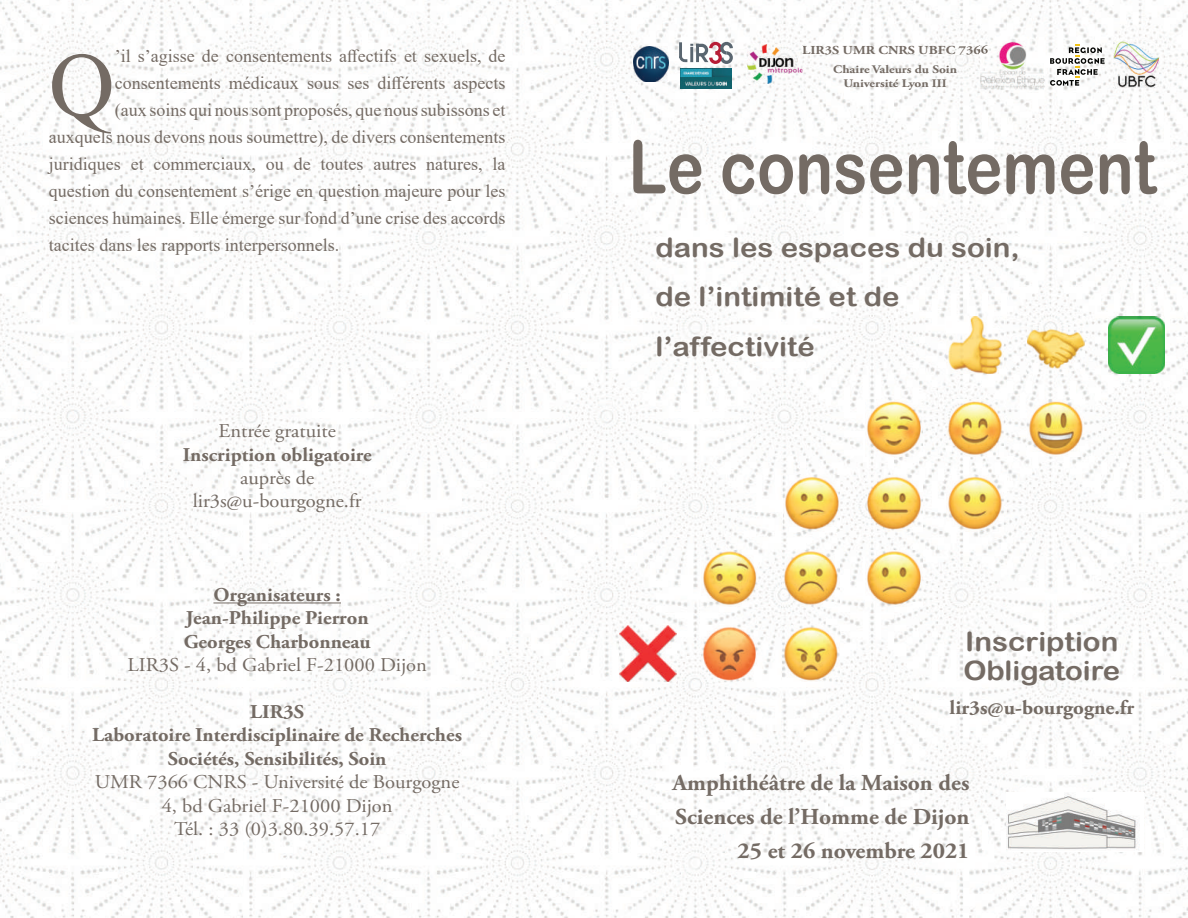
<style>
.page{position:relative;width:1188px;height:918px;background:#fff}
.page>*{position:absolute;margin:0;border:0;box-sizing:border-box;transform-origin:0 0}
.t1{font:91.2px "Times New Roman";color:#746b64}
.t2{font:73.65px "Arial Rounded MT Bold";color:#746b64;scale:.85 1}
.t3{font:26.7px/49.2px "Arial Rounded MT Bold";color:#746b64;scale:1.1 1}
.t4{font:700 22.8px/34.2px "Adobe Garamond Pro";color:#746b64;text-align:right}
.t5{font:700 19.95px "Adobe Garamond Pro";color:#746b64;scale:1.05 1}
.t6{font:19.5px/23.4px "Adobe Garamond Pro";color:#746b64;text-align:center;scale:1.05 1}
.t7{font:700 19.5px/23.4px "Adobe Garamond Pro";color:#746b64;text-align:center;scale:1.05 1}
.t8{font:18px "Times New Roman";color:#746b64}
.t9{font:700 12.15px "Adobe Garamond Pro";color:#746b64;scale:1.15 1}
.t10{font:700 11.55px/14.7px "Adobe Garamond Pro";color:#746b64;text-align:center;scale:1.15 1}
</style>
<div class="page">
<img style="left:0;top:0;width:826px;height:765px">
<img style="left:826px;top:0;width:362px;height:918px">
<img style="left:0;top:765px;width:827px;height:153px">
<img style="left:803px;top:45px;width:126px;height:9px">
<img style="left:956px;top:45px;width:24px;height:9px">
<img style="left:633px;top:46px;width:36px;height:36px">
<svg style="left:678px;top:40px;width:57px;height:26px"></svg>
<hr style="left:213px;top:602px;width:128px;height:1px;background:#746b64">
<img style="left:748px;top:45px;width:54px;height:38px">
<svg style="left:1050px;top:44px;width:55px;height:42px"></svg>
<img style="left:1114px;top:41px;width:45px;height:46px">
<img style="left:680px;top:68px;width:52px;height:20px">
<img style="left:783px;top:625px;width:56px;height:57px">
<img style="left:784px;top:475px;width:55px;height:57px">
<img style="left:620px;top:625px;width:56px;height:57px">
<img style="left:1028px;top:317px;width:56px;height:56px">
<img style="left:866px;top:475px;width:56px;height:57px">
<img style="left:701px;top:625px;width:57px;height:57px">
<img style="left:866px;top:550px;width:56px;height:57px">
<img style="left:947px;top:475px;width:56px;height:57px">
<img style="left:1028px;top:400px;width:56px;height:56px">
<img style="left:947px;top:400px;width:56px;height:56px">
<img style="left:947px;top:317px;width:56px;height:56px">
<img style="left:783px;top:550px;width:56px;height:57px">
<img style="left:1109px;top:317px;width:56px;height:56px">
<img style="left:866px;top:400px;width:56px;height:56px">
<img style="left:701px;top:550px;width:57px;height:57px">
<img style="left:980px;top:41px;width:66px;height:49px">
<svg style="left:980px;top:45px;width:8px;height:9px"></svg>
<img style="left:1007px;top:792px;width:137px;height:59px">
<h1 class="t1" style="left:49px;top:21px;width:67px">Q</h1>
<p class="t8" style="left:115px;top:43px;width:392px">’il s’agisse de consentements affectifs et sexuels, de</p>
<p class="t8" style="left:115px;top:70px;width:392px">consentements médicaux sous ses diffé rents aspects</p>
<p class="t8" style="left:115px;top:97px;width:392px">(aux soins qui nous sont proposé s, que nous subissons et</p>
<p class="t8" style="left:49px;top:124px;width:458px">auxquels nous devons nous soumettre), de divers consentements</p>
<p class="t8" style="left:49px;top:151px;width:458px">juridiques et commerciaux, ou de toutes autres natures, la</p>
<p class="t8" style="left:49px;top:178px;width:458px">question du consentement s’é rige en question majeure pour les</p>
<p class="t8" style="left:49px;top:205px;width:458px">sciences humaines. Elle émerge sur fond d’une crise des accords</p>
<p class="t8" style="left:49px;top:232px;width:292px">tacites dans les rapports interpersonnels.</p>
<p class="t6" style="left:219px;top:420px;width:113px">Entrée gratuite</p>
<p class="t7" style="left:183px;top:443px;width:181px">Inscription obligatoire</p>
<p class="t6" style="left:193px;top:467px;width:163px">auprès de lir3s@u-bourgogne.fr</p>
<p class="t7" style="left:184px;top:584px;width:180px">Organisateurs :<br>Jean-Philippe Pierron<br>Georges Charbonneau</p>
<p class="t6" style="left:127px;top:654px;width:287px">LIR3S - 4, bd Gabriel F-21000 Dijon</p>
<p class="t7" style="left:92px;top:701px;width:354px">LIR3S<br>Laboratoire Interdisciplinaire de Recherches<br>Sociétés, Sensibilités, Soin</p>
<p class="t6" style="left:95px;top:771px;width:349px">UMR 7366 CNRS - Université de Bourgogne<br>4, bd Gabriel F-21000 Dijon<br>Tél. : 33 (0)3.80.39.57.17</p>
<p class="t9" style="left:802px;top:43px;width:163px">LIR3S UMR CNRS UBFC 7366</p>
<p class="t10" style="left:833px;top:62px;width:109px">Chaire Valeurs du Soin<br>Université Lyon III</p>
<h2 class="t2" style="left:629px;top:124px;width:622px">Le consentement</h2>
<h3 class="t3" style="left:655px;top:223px;width:333px">dans les espaces du soin, de l’intimité et de l’affectivité</h3>
<h3 class="t3" style="left:963px;top:627px;width:144px;line-height:29.1px">Inscription<br>Obligatoire</h3>
<p class="t5" style="left:950px;top:696px;width:177px">lir3s@u-bourgogne.fr</p>
<p class="t4" style="left:673px;top:766px;width:298px">Amphithéâtre de la Maison des<br>Sciences de l’Homme de Dijon<br>25 et 26 novembre 2021</p>
</div>
